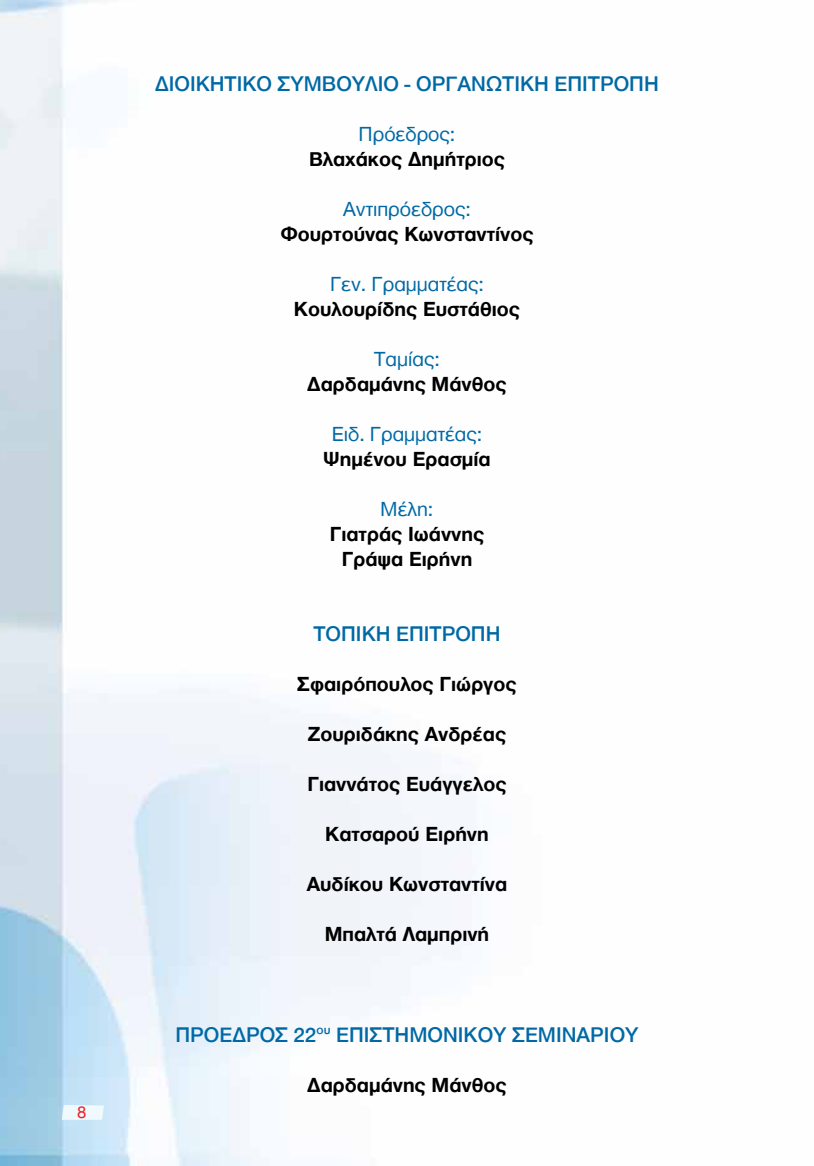
<style>
.page{position:relative;width:814px;height:1166px;background:#fff}
.page>*{position:absolute;margin:0;border:0;box-sizing:border-box;transform-origin:0 0}
.t1{font:500 21.88px "Helvetica Neue Greek";color:#0069a5}
.t2{font:700 21px/25px "Helvetica Neue Greek";color:#000;text-align:center}
.t3{font:21px "Helvetica Neue Greek";color:#0069a5}
.t4{font:16.62px "Helvetica Neue";color:#ed1d24}
</style>
<div class="page">
<img style="left:0;top:0;width:475px;height:1166px">
<svg style="left:62px;top:1105px;width:42px;height:15px"></svg>
<p class="t4" style="left:77px;top:1100px;width:11px">8</p>
<p class="t1" style="left:155px;top:73px;width:505px">ΔΙΟΙΚΗΤΙΚΟ ΣΥΜΒΟΥΛΙΟ - ΟΡΓΑΝΩΤΙΚΗ ΕΠΙΤΡΟΠΗ</p>
<p class="t3" style="left:358px;top:123px;width:98px">Πρόεδρος:</p>
<p class="t2" style="left:309px;top:147px;width:197px">Βλαχάκος Δημήτριος</p>
<p class="t3" style="left:343px;top:198px;width:129px">Αντιπρόεδρος:</p>
<p class="t2" style="left:280px;top:222px;width:255px">Φουρτούνας Κωνσταντίνος</p>
<p class="t3" style="left:330px;top:273px;width:155px">Γεν. Γραμματέας:</p>
<p class="t2" style="left:294px;top:297px;width:227px">Κουλουρίδης Ευστάθιος</p>
<p class="t3" style="left:374px;top:348px;width:67px">Ταμίας:</p>
<p class="t2" style="left:307px;top:371px;width:201px">Δαρδαμάνης Μάνθος</p>
<p class="t3" style="left:332px;top:423px;width:152px">Ειδ. Γραμματέας:</p>
<p class="t2" style="left:323px;top:446px;width:169px">Ψημένου Ερασμία</p>
<p class="t3" style="left:380px;top:497px;width:54px">Μέλη:</p>
<p class="t2" style="left:330px;top:521px;width:156px">Γιατράς Ιωάννης<br>Γράψα Ειρήνη</p>
<p class="t1" style="left:313px;top:622px;width:188px">ΤΟΠΙΚΗ ΕΠΙΤΡΟΠΗ</p>
<p class="t2" style="left:297px;top:672px;width:221px">Σφαιρόπουλος Γιώργος</p>
<p class="t2" style="left:308px;top:722px;width:200px">Ζουριδάκης Ανδρέας</p>
<p class="t2" style="left:307px;top:772px;width:201px">Γιαννάτος Ευάγγελος</p>
<p class="t2" style="left:325px;top:821px;width:165px">Κατσαρού Ειρήνη</p>
<p class="t2" style="left:307px;top:871px;width:202px">Αυδίκου Κωνσταντίνα</p>
<p class="t2" style="left:325px;top:921px;width:166px">Μπαλτά Λαμπρινή</p>
<p class="t1" style="left:175px;top:1022px;width:464px">ΠΡΟΕΔΡΟΣ 22<sup>ου</sup> ΕΠΙΣΤΗΜΟΝΙΚΟΥ ΣΕΜΙΝΑΡΙΟΥ</p>
<p class="t2" style="left:307px;top:1072px;width:201px">Δαρδαμάνης Μάνθος</p>
</div>
